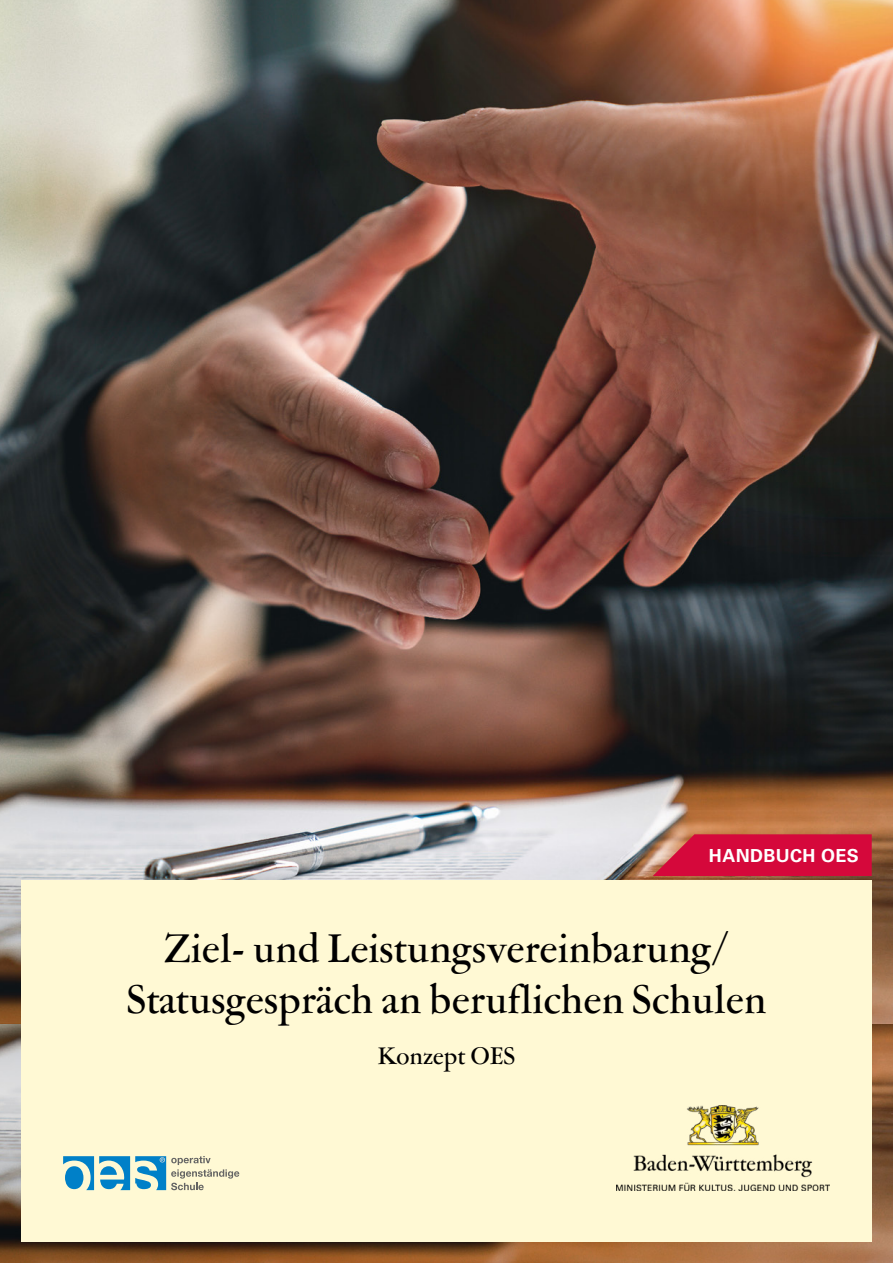
<style>
.page{position:relative;width:893px;height:1263px;background:#fff}
.page>*{position:absolute;margin:0;border:0;box-sizing:border-box;transform-origin:0 0}
.Titel_P_Titel{font:500 45px/51px "Garamont Amst SHOP";letter-spacing:.02em;color:#000;text-align:center}
.p-Tags_p_Titelseite{font:500 27px "Garamont Amst SHOP";letter-spacing:.02em;color:#000}
.Titel_P_A4_Titel_Reiter{font:700 18px "Univers LT Std";letter-spacing:.02em;color:#fff}
</style>
<div class="page">
<img style="left:0;top:1024px;width:893px;height:239px">
<img style="left:0;top:0;width:893px;height:1023px">
<svg style="left:653px;top:834px;width:219px;height:42px;background:#d31641"></svg>
<div style="left:21px;top:880px;width:851px;height:362px;background:#fff9d4"></div>
<svg style="left:63px;top:1156px;width:176px;height:34px"></svg>
<img style="left:617px;top:1105px;width:212px;height:86px">
<p class="Titel_P_A4_Titel_Reiter" style="left:709px;top:845px;width:151px">HANDBUCH OES</p>
<p class="Titel_P_Titel" style="left:127px;top:925px;width:640px">Ziel- und Leistungsvereinbarung/<br>Statusgespräch an beruflichen Schulen</p>
<p class="p-Tags_p_Titelseite" style="left:378px;top:1042px;width:138px">Konzept OES</p>
</div>
